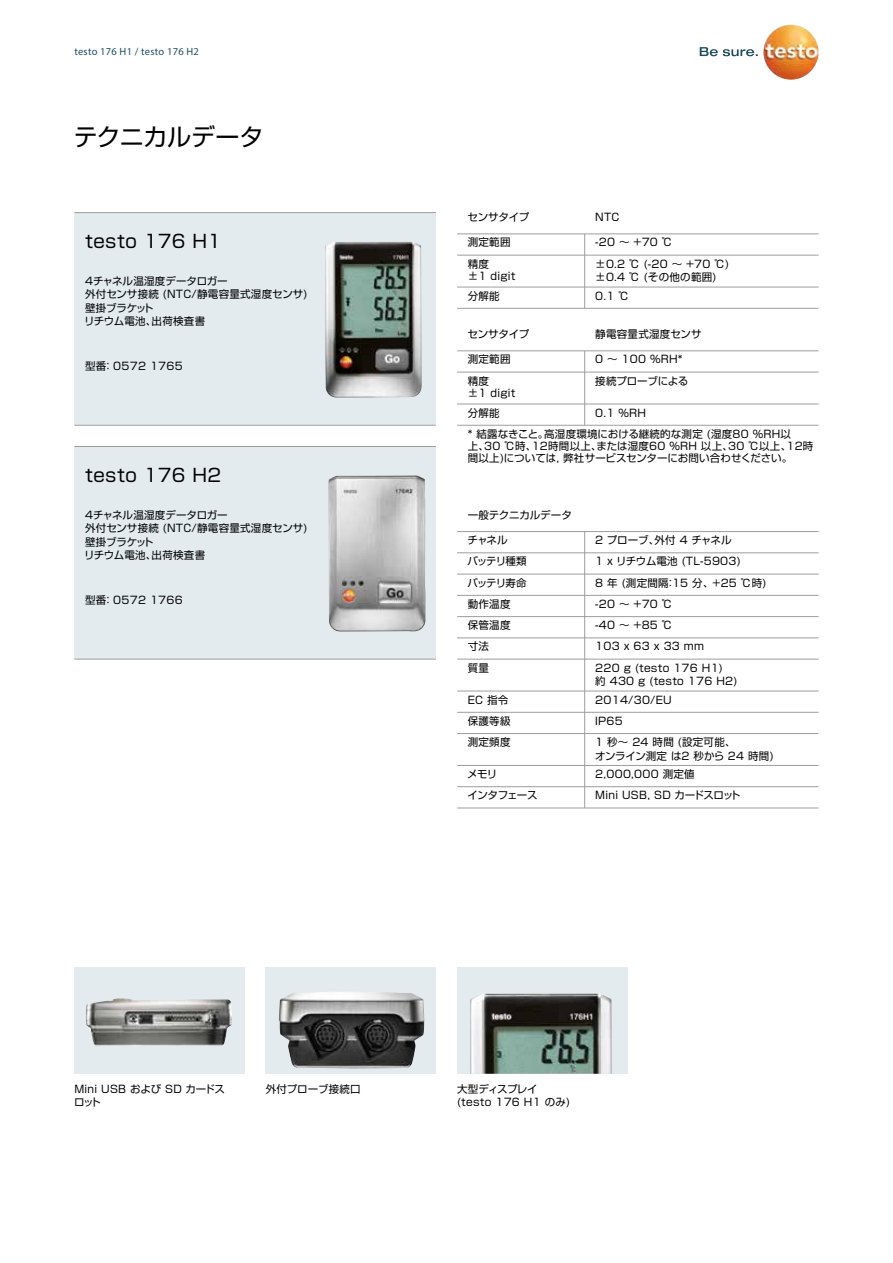
<style>
.page{position:relative;width:893px;height:1263px;background:#fff}
.page>*{position:absolute;margin:0;border:0;box-sizing:border-box;transform-origin:0 0}
.t1{font:24px "Shin Go Pro";letter-spacing:-.01em;color:#000}
.t2{font:18px "Shin Go Pro";letter-spacing:.025em;color:#000}
.t3{font:10.5px/21.3px "Shin Go Pro";letter-spacing:.025em;color:#000}
.t4{font:10.5px/13.5px "Shin Go Pro";letter-spacing:.005em;color:#000}
.t5{font:10.5px/21.3px "Shin Go Pro";letter-spacing:-.01em;color:#000}
.t6{font:10.5px "Myriad Pro";letter-spacing:.025em;color:#1f4d5e}
.t7{font:10.5px "Shin Go Pro";letter-spacing:-.005em;color:#000}
.t8{font:10.5px/21.3px "Shin Go Pro";letter-spacing:-.05em;color:#000}
.t9{font:10.5px "Shin Go Pro";color:#000}
</style>
<div class="page">
<div style="left:74px;top:213px;width:362px;height:212px;background:#e3ebef"></div>
<div style="left:74px;top:446px;width:362px;height:213px;background:#e3ebef"></div>
<hr style="left:74px;top:212px;width:362px;height:1px;background:#9d9d9c">
<hr style="left:74px;top:446px;width:362px;height:1px;background:#9d9d9c">
<hr style="left:74px;top:425px;width:362px;height:1px;background:#9d9d9c">
<hr style="left:74px;top:659px;width:362px;height:1px;background:#9d9d9c">
<img style="left:325px;top:242px;width:97px;height:156px">
<img style="left:328px;top:475px;width:98px;height:157px">
<div style="left:74px;top:967px;width:170px;height:107px;background:#e3ebef"></div>
<img style="left:86px;top:998px;width:146px;height:48px">
<div style="left:457px;top:967px;width:170px;height:107px;background:#e3ebef"></div>
<img style="left:470px;top:993px;width:142px;height:81px">
<div style="left:266px;top:967px;width:170px;height:107px;background:#e3ebef"></div>
<img style="left:279px;top:992px;width:145px;height:76px">
<svg style="left:700px;top:47px;width:58px;height:9px"></svg>
<img style="left:763px;top:24px;width:56px;height:56px;border-radius:28px">
<hr style="left:457px;top:531px;width:362px;height:1px;background:#9d9d9c">
<hr style="left:457px;top:552px;width:362px;height:1px;background:#9d9d9c">
<hr style="left:457px;top:574px;width:362px;height:1px;background:#9d9d9c">
<hr style="left:457px;top:595px;width:362px;height:1px;background:#9d9d9c">
<hr style="left:457px;top:616px;width:362px;height:1px;background:#9d9d9c">
<hr style="left:457px;top:637px;width:362px;height:1px;background:#9d9d9c">
<hr style="left:457px;top:659px;width:362px;height:1px;background:#9d9d9c">
<hr style="left:457px;top:691px;width:362px;height:1px;background:#9d9d9c">
<hr style="left:457px;top:712px;width:362px;height:1px;background:#9d9d9c">
<hr style="left:457px;top:733px;width:362px;height:1px;background:#9d9d9c">
<hr style="left:457px;top:765px;width:362px;height:1px;background:#9d9d9c">
<hr style="left:457px;top:786px;width:362px;height:1px;background:#9d9d9c">
<hr style="left:457px;top:807px;width:362px;height:1px;background:#9d9d9c">
<hr style="left:584px;top:531px;width:1px;height:277px;background:#9d9d9c">
<hr style="left:457px;top:233px;width:362px;height:1px;background:#9d9d9c">
<hr style="left:584px;top:234px;width:1px;height:74px;background:#9d9d9c">
<hr style="left:457px;top:255px;width:362px;height:1px;background:#9d9d9c">
<hr style="left:457px;top:287px;width:362px;height:1px;background:#9d9d9c">
<hr style="left:457px;top:308px;width:362px;height:1px;background:#9d9d9c">
<hr style="left:457px;top:350px;width:362px;height:1px;background:#9d9d9c">
<hr style="left:584px;top:351px;width:1px;height:74px;background:#9d9d9c">
<hr style="left:457px;top:372px;width:362px;height:1px;background:#9d9d9c">
<hr style="left:457px;top:404px;width:362px;height:1px;background:#9d9d9c">
<hr style="left:457px;top:425px;width:362px;height:1px;background:#9d9d9c">
<p class="t6" style="left:74px;top:45px;width:126px">testo 176 H1 / testo 176 H2</p>
<h1 class="t1" style="left:74px;top:118px;width:191px">テクニカルデータ</h1>
<h2 class="t2" style="left:85px;top:226px;width:138px">testo 176 H1</h2>
<p class="t4" style="left:84px;top:273px;width:225px">4チャネル温湿度データロガー<br>外付センサ接続 (NTC/静電容量式湿度センサ)壁掛ブラケット<br>リチウム電池、出荷検査書</p>
<p class="t3" style="left:85px;top:354px;width:99px">型番： 0572 1765</p>
<h2 class="t2" style="left:85px;top:460px;width:138px">testo 176 H2</h2>
<p class="t4" style="left:84px;top:507px;width:225px">4チャネル温湿度データロガー<br>外付センサ接続 (NTC/静電容量式湿度センサ)壁掛ブラケット<br>リチウム電池、出荷検査書</p>
<p class="t3" style="left:85px;top:588px;width:99px">型番： 0572 1766</p>
<p class="t3" style="left:468px;top:205px;width:63px">センサタイプ</p>
<p class="t3" style="left:595px;top:205px;width:26px">NTC</p>
<p class="t3" style="left:468px;top:230px;width:44px">測定範囲精度</p>
<p class="t3" style="left:468px;top:264px;width:49px;line-height:20px">±1 digit分解能</p>
<p class="t3" style="left:595px;top:230px;width:135px">-20 ～ +70 ℃<br>±0.2 ℃ (-20 ～ +70 ℃)</p>
<p class="t3" style="left:595px;top:267px;width:123px;line-height:18.5px">±0.4 ℃ (その他の範囲)<br>0.1 ℃</p>
<p class="t3" style="left:468px;top:322px;width:63px">センサタイプ</p>
<p class="t3" style="left:595px;top:322px;width:108px">静電容量式湿度センサ</p>
<p class="t3" style="left:468px;top:347px;width:44px">測定範囲精度</p>
<p class="t3" style="left:468px;top:381px;width:49px;line-height:20px">±1 digit分解能</p>
<p class="t3" style="left:468px;top:426px;width:347px;line-height:12px">* 結露なきこと。高湿度環境における継続的な測定 (湿度80 %RH以<br>上、30 ℃時、12時間以上、または湿度60 %RH 以上、30 ℃以上、12時間以上)については, 弊社サービスセンターにお問い合わせください。</p>
<p class="t5" style="left:595px;top:347px;width:95px">0 ～ 100 %RH*接続プローブによる</p>
<p class="t3" style="left:595px;top:401px;width:52px">0.1 %RH</p>
<p class="t7" style="left:468px;top:506px;width:106px">一般テクニカルデータ</p>
<p class="t3" style="left:468px;top:528px;width:42px">チャネル</p>
<p class="t5" style="left:595px;top:528px;width:138px">2 プローブ、外付 4 チャネル</p>
<p class="t3" style="left:468px;top:549px;width:61px">バッテリ種類</p>
<p class="t3" style="left:595px;top:549px;width:147px">1 x リチウム電池 (TL-5903)</p>
<p class="t3" style="left:468px;top:571px;width:61px">バッテリ寿命</p>
<p class="t3" style="left:595px;top:571px;width:173px">8 年 (測定間隔：15 分、+25 ℃時)</p>
<p class="t3" style="left:468px;top:592px;width:44px">動作温度</p>
<p class="t3" style="left:595px;top:592px;width:79px">-20 ～ +70 ℃</p>
<p class="t3" style="left:468px;top:613px;width:44px">保管温度</p>
<p class="t3" style="left:595px;top:613px;width:79px">-40 ～ +85 ℃</p>
<p class="t3" style="left:468px;top:634px;width:23px">寸法質量</p>
<p class="t3" style="left:468px;top:688px;width:42px">EC 指令</p>
<p class="t3" style="left:595px;top:634px;width:129px">103 x 63 x 33 mm<br>220 g (testo 176 H1)</p>
<p class="t3" style="left:595px;top:671px;width:143px;line-height:18.5px">約 430 g (testo 176 H2)<br>2014/30/EU</p>
<p class="t3" style="left:468px;top:709px;width:44px">保護等級</p>
<p class="t3" style="left:595px;top:709px;width:29px">IP65</p>
<p class="t3" style="left:468px;top:730px;width:44px">測定頻度</p>
<p class="t3" style="left:595px;top:734px;width:180px;line-height:13.5px">1 秒～ 24 時間 (設定可能、<br>オンライン測定 は2 秒から 24 時間)</p>
<p class="t8" style="left:467px;top:762px;width:72px">メモリ<br>インタフェース</p>
<p class="t3" style="left:595px;top:762px;width:147px">2,000,000 測定値<br>Mini USB, SD カードスロット</p>
<p class="t5" style="left:74px;top:1081px;width:152px;line-height:13.5px">Mini USB および SD カードスロット</p>
<p class="t9" style="left:266px;top:1080px;width:96px">外付プローブ接続口</p>
<p class="t3" style="left:457px;top:1081px;width:115px;line-height:13.5px">大型ディスプレイ(testo 176 H1 のみ)</p>
</div>
